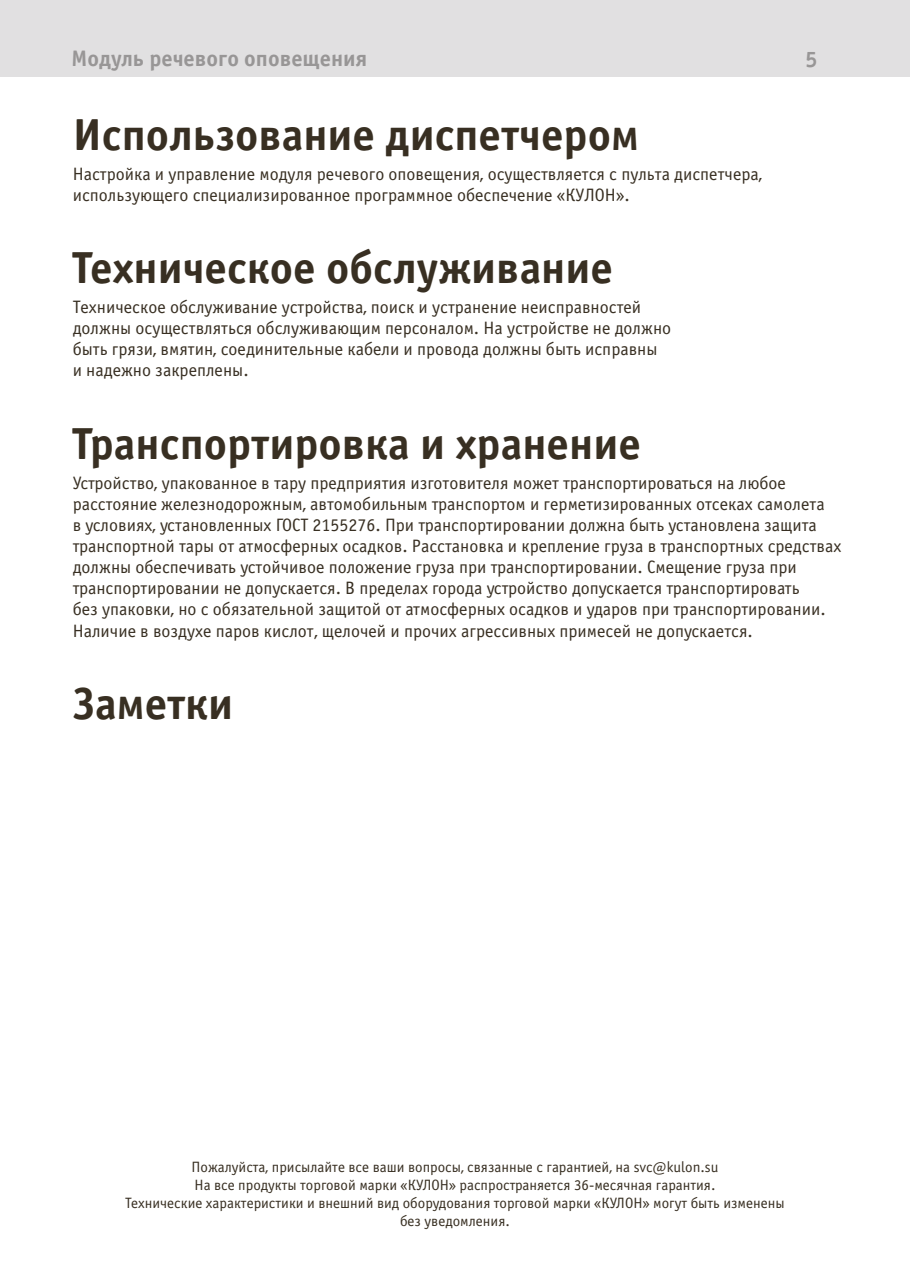
<style>
.page{position:relative;width:910px;height:1280px;background:#fff}
.page>*{position:absolute;margin:0;border:0;box-sizing:border-box;transform-origin:0 0}
.t1{font:700 45px "Officina Sans C";color:#382f22}
.t2{font:700 22.5px "Officina Sans C";color:#989696}
.t3{font:18px/21.1px "Officina Sans C";color:#382f22}
.t4{font:15px/18px "Officina Sans C";color:#382f22;text-align:center}
</style>
<div class="page">
<div style="left:0;top:0;width:910px;height:77px;background:#e1e0e1"></div>
<p class="t2" style="left:72px;top:46px;width:297px">Модуль речевого оповещения</p>
<p class="t2" style="left:805px;top:46px;width:14px">5</p>
<h1 class="t1" style="left:73px;top:109px;width:568px">Использование диспетчером</h1>
<p class="t3" style="left:73px;top:164px;width:691px">Настройка и управление модуля речевого оповещения, осуществляется с пульта диспетчера, использующего специализированное программное обеспечение «КУЛОН».</p>
<h1 class="t1" style="left:73px;top:243px;width:542px">Техническое обслуживание</h1>
<p class="t3" style="left:73px;top:297px;width:600px">Техническое обслуживание устройства, поиск и устранение неисправностей должны осуществляться обслуживающим персоналом. На устройстве не должно быть грязи, вмятин, соединительные кабели и провода должны быть исправны и надежно закреплены.</p>
<h1 class="t1" style="left:73px;top:418px;width:570px">Транспортировка и хранение</h1>
<p class="t3" style="left:73px;top:473px;width:770px">Устройство, упакованное в тару предприятия изготовителя может транспортироваться на любое расстояние железнодорожным, автомобильным транспортом и герметизированных отсеках самолета<br>в условиях, установленных ГОСТ 2155276. При транспортировании должна быть установлена защита транспортной тары от атмосферных осадков. Расстановка и крепление груза в транспортных средствах должны обеспечивать устойчивое положение груза при транспортировании. Смещение груза при транспортировании не допускается. В пределах города устройство допускается транспортировать<br>без упаковки, но с обязательной защитой от атмосферных осадков и ударов при транспортировании.<br>Наличие в воздухе паров кислот, щелочей и прочих агрессивных примесей не допускается.</p>
<h1 class="t1" style="left:73px;top:678px;width:162px">Заметки</h1>
<p class="t4" style="left:125px;top:1158px;width:661px">Пожалуйста, присылайте все ваши вопросы, связанные с гарантией, на svc@kulon.su<br>На все продукты торговой марки «КУЛОН» распространяется 36-месячная гарантия.<br>Технические характеристики и внешний вид оборудования торговой марки «КУЛОН» могут быть изменены без уведомления.</p>
</div>
